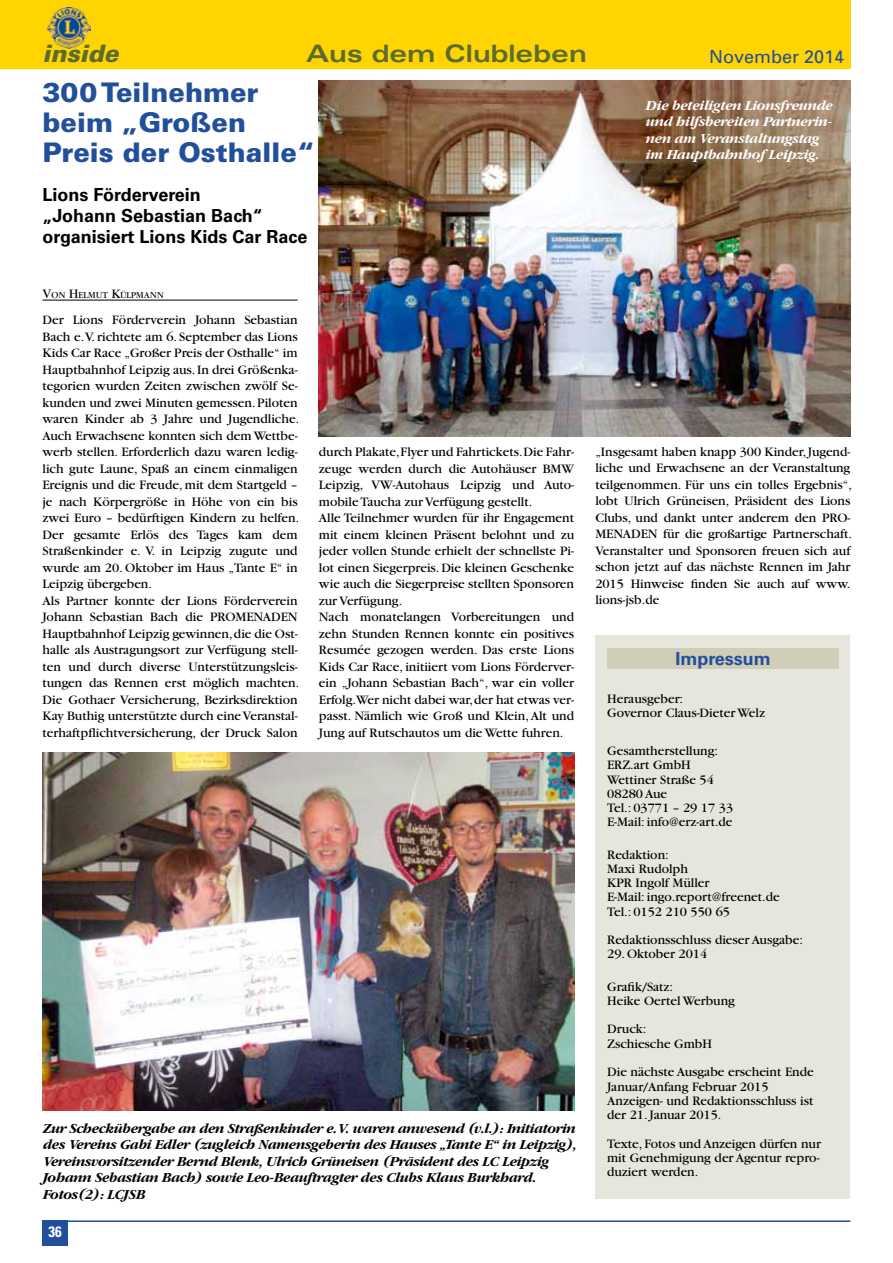
<style>
.page{position:relative;width:893px;height:1263px;background:#fff}
.page>*{position:absolute;margin:0;border:0;box-sizing:border-box;transform-origin:0 0}
.t1{font:900 27px/30px "Univers LT";color:#214f9b}
.t2{font:700 expanded 24px "Univers LT";color:#5a6c31}
.t3{font:italic 900 24px "Univers LT";color:#5a6c31}
.t4{font:700 18px/21px "Univers LT";color:#000}
.t5{font:18px "Univers";color:#214f9b}
.t6{font:700 18px "Univers LT";color:#214f9b}
.t7{font:700 condensed 15px "Univers LT";color:#fff}
.t8{font:13.5px/16.5px "Garamond LT";color:#000}
.t9{font:italic 700 12.75px/16.5px "Garamond ITCBQ";letter-spacing:-.005em;color:#000}
.t10{font:italic 700 12.75px/16.5px "Garamond ITCBQ";color:#fff}
.t11{font:8.4px "Garamond ITCBQ";letter-spacing:.02em;color:#000}
.s1{font-size:12px}
</style>
<div class="page">
<hr style="left:43px;top:1220px;width:807px;height:2px;background:#214f9b">
<div style="left:43px;top:1220px;width:25px;height:26px;background:#214f9b"></div>
<div style="left:595px;top:635px;width:255px;height:564px;background:#e7e6dc"></div>
<div style="left:607px;top:648px;width:232px;height:21px;background:#d0cdb9"></div>
<div style="left:0;top:0;width:850px;height:68px;background:#ffd400"></div>
<img style="left:48px;top:8px;width:43px;height:40px">
<hr style="left:43px;top:300px;width:255px;height:1px;background:#000">
<img style="left:43px;top:753px;width:531px;height:357px">
<img style="left:319px;top:81px;width:531px;height:355px">
<h2 class="t3" style="left:43px;top:38px;width:78px">inside</h2>
<h2 class="t2" style="left:306px;top:40px;width:282px">Aus dem Clubleben</h2>
<h3 class="t5" style="left:709px;top:46px;width:137px">November 2014</h3>
<h1 class="t1" style="left:43px;top:77px;width:274px">300 Teilnehmer beim „Großen<br>Preis der Osthalle“</h1>
<h3 class="t4" style="left:43px;top:185px;width:266px">Lions Förderverein<br>„Johann Sebastian Bach“ organisiert Lions Kids Car Race</h3>
<p class="t10" style="left:645px;top:97px;width:188px">Die beteiligten Lionsfreunde und hilfsbereiten Partnerin&shy;nen am Veranstaltungstag im Hauptbahnhof Leipzig.</p>
<p class="t11" style="left:43px;top:290px;width:122px"><span class="s1">V</span>ON <span class="s1">H</span>ELMUT <span class="s1">K</span>ÜLPMANN</p>
<p class="t8" style="left:43px;top:312px;width:258px">Der Lions Förderverein Johann Sebastian Bach e.V. richtete am 6. September das Lions Kids Car Race „Großer Preis der Osthalle“ im Hauptbahnhof Leipzig aus. In drei Größenka&shy;tegorien wurden Zeiten zwischen zwölf Se&shy;kunden und zwei Minuten gemessen. Piloten waren Kinder ab 3 Jahre und Jugendliche.<br>Auch Erwachsene konnten sich dem Wettbe&shy;werb stellen. Erforderlich dazu waren ledig&shy;lich gute Laune, Spaß an einem einmaligen Ereignis und die Freude, mit dem Startgeld – je nach Körpergröße in Höhe von ein bis zwei Euro – bedürftigen Kindern zu helfen.<br>Der gesamte Erlös des Tages kam dem Straßenkinder e. V. in Leipzig zugute und wurde am 20. Oktober im Haus „Tante E“ in Leipzig übergeben.<br>Als Partner konnte der Lions Förderverein Johann Sebastian Bach die PROMENADEN Hauptbahnhof Leipzig gewinnen, die die Ost&shy;halle als Austragungsort zur Verfügung stell&shy;ten und durch diverse Unterstützungsleis&shy;tungen das Rennen erst möglich machten.<br>Die Gothaer Versicherung, Bezirksdirektion Kay Buthig unterstützte durch eine Veranstal&shy;terhaftpflichtversicherung, der Druck Salon</p>
<p class="t8" style="left:319px;top:444px;width:257px">durch Plakate, Flyer und Fahrtickets. Die Fahr&shy;zeuge werden durch die Autohäuser BMW Leipzig, VW-Autohaus Leipzig und Auto&shy;mobile Taucha zur Verfügung gestellt.<br>Alle Teilnehmer wurden für ihr Engagement mit einem kleinen Präsent belohnt und zu jeder vollen Stunde erhielt der schnellste Pi&shy;lot einen Siegerpreis. Die kleinen Geschenke wie auch die Siegerpreise stellten Sponsoren zur Verfügung.<br>Nach monatelangen Vorbereitungen und zehn Stunden Rennen konnte ein positives Resumée gezogen werden. Das erste Lions Kids Car Race, initiiert vom Lions Förderver&shy;ein „Johann Sebastian Bach“, war ein voller Erfolg.Wer nicht dabei war, der hat etwas ver&shy;passt. Nämlich wie Groß und Klein, Alt und Jung auf Rutschautos um die Wette fuhren.</p>
<p class="t8" style="left:595px;top:444px;width:258px">„Insgesamt haben knapp 300 Kinder, Jugend&shy;liche und Erwachsene an der Veranstaltung teilgenommen. Für uns ein tolles Ergebnis“, lobt Ulrich Grüneisen, Präsident des Lions Clubs, und dankt unter anderem den PRO-MENADEN für die großartige Partnerschaft.<br>Veranstalter und Sponsoren freuen sich auf schon jetzt auf das nächste Rennen im Jahr 2015 Hinweise finden Sie auch auf www. lions-jsb.de</p>
<h3 class="t6" style="left:675px;top:648px;width:97px">Impressum</h3>
<p class="t8" style="left:607px;top:691px;width:159px;line-height:14.2px">Herausgeber:<br>Governor Claus-Dieter Welz</p>
<p class="t8" style="left:607px;top:744px;width:127px;line-height:14.2px">Gesamtherstellung:<br>ERZ.art GmbH<br>Wettiner Straße 54<br>08280 Aue<br>Tel.: 03771 – 29 17 33<br>E-Mail: info@erz-art.de</p>
<p class="t8" style="left:607px;top:847px;width:174px;line-height:14.2px">Redaktion:<br>Maxi Rudolph<br>KPR Ingolf Müller<br>E-Mail: ingo.report@freenet.de<br>Tel.: 0152 210 550 65</p>
<p class="t8" style="left:607px;top:932px;width:197px">Redaktionsschluss dieser Ausgabe:</p>
<p class="t8" style="left:607px;top:946px;width:101px">29. Oktober 2014</p>
<p class="t8" style="left:607px;top:979px;width:129px;line-height:14.2px">Grafik/Satz:<br>Heike Oertel Werbung</p>
<p class="t8" style="left:607px;top:1022px;width:106px;line-height:14.2px">Druck:<br>Zschiesche GmbH</p>
<p class="t8" style="left:607px;top:1065px;width:208px;line-height:14.2px">Die nächste Ausgabe erscheint Ende<br>Januar/Anfang Februar 2015<br>Anzeigen- und Redaktionsschluss ist der 21. Januar 2015.</p>
<p class="t8" style="left:607px;top:1136px;width:215px;line-height:14.2px;text-align:justify">Texte, Fotos und Anzeigen dürfen nur mit Genehmigung der Agentur repro&shy;duziert werden.</p>
<p class="t9" style="left:43px;top:1120px;width:535px">Zur Scheckübergabe an den Straßenkinder e. V. waren anwesend (v.l.): Initiatorin des Vereins Gabi Edler (zugleich Namensgeberin des Hauses „Tante E“ in Leipzig), Vereinsvorsitzender Bernd Blenk, Ulrich Grüneisen (Präsident des LC Leipzig Johann Sebastian Bach) sowie Leo-Beauftragter des Clubs Klaus Burkhard.<br>Fotos(2): LCJSB</p>
<p class="t7" style="left:48px;top:1222px;width:15px">36</p>
</div>
